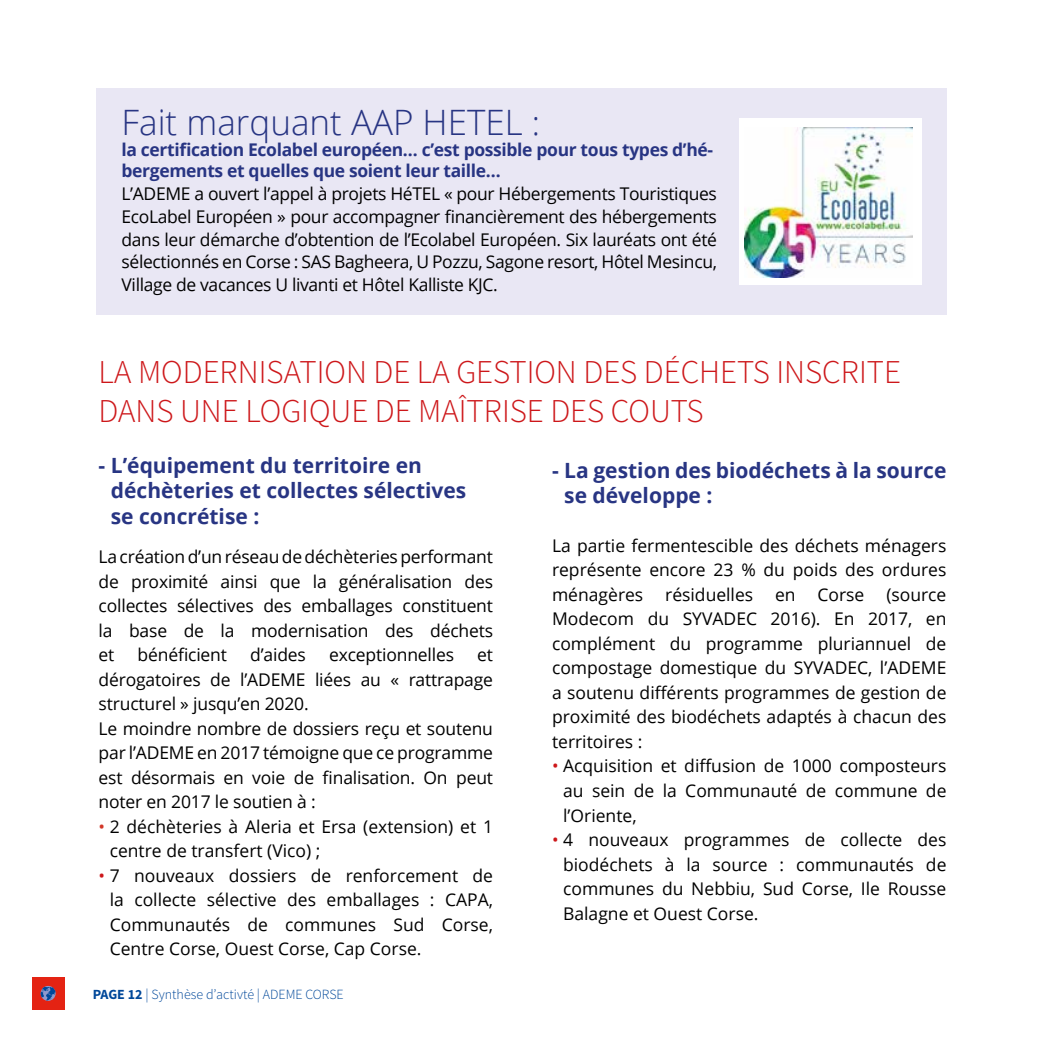
<style>
.page{position:relative;width:1042px;height:1042px;background:#fff}
.page>*{position:absolute;margin:0;border:0;box-sizing:border-box;transform-origin:0 0}
.t1{font:300 35px "Open Sans";color:#283583}
.t2{font:300 33.25px/38.5px "Source Sans Pro";color:#cd171a}
.t3{font:700 21px/25.2px "Open Sans";color:#283583}
.t4{font:17.5px/24.5px "Open Sans";letter-spacing:-.01em;color:#000;text-align:justify}
.t5{font:700 17.5px/21px "Open Sans";letter-spacing:-.02em;color:#283583}
.t6{font:300 14px "Source Sans Pro";color:#00489a}
.s1{color:#cd171a}
.s2{color:#d23627}
.s3{font-weight:700}
</style>
<div class="page">
<div style="left:32px;top:977px;width:32px;height:33px;background:#e42313"></div>
<svg style="left:41px;top:986px;width:15px;height:15px"></svg>
<div style="left:95px;top:88px;width:851px;height:227px;background:#e9e7f4"></div>
<div style="left:739px;top:118px;width:182px;height:167px;background:#fff"></div>
<img style="left:745px;top:127px;width:167px;height:151px">
<h1 class="t1" style="left:122px;top:99px;width:420px">Fait marquant AAP HETEL :</h1>
<p class="t5" style="left:122px;top:139px;width:593px">la certification Ecolabel européen… c’est possible pour tous types d’hé&shy;bergements et quelles que soient leur taille…</p>
<p class="t4" style="left:122px;top:182px;width:597px;line-height:22.8px">L’ADEME a ouvert l’appel à projets HéTEL « pour Hébergements Touristiques EcoLabel Européen » pour accompagner financièrement des hébergements dans leur démarche d’obtention de l’Ecolabel Européen. Six lauréats ont été sélectionnés en Corse : SAS Bagheera, U Pozzu, Sagone resort, Hôtel Mesincu, Village de vacances U livanti et Hôtel Kalliste KJC.</p>
<h2 class="t2" style="left:99px;top:353px;width:804px">LA MODERNISATION DE LA GESTION DES DÉCHETS INSCRITE<br>DANS UNE LOGIQUE DE MAÎTRISE DES COUTS</h2>
<p class="t3" style="left:564px;top:458px;width:384px;line-height:24.5px;text-indent:-12px">- La gestion des biodéchets à la source se développe :</p>
<p class="t4" style="left:552px;top:533px;width:396px">La partie fermentescible des déchets ménagers représente encore 23 % du poids des ordures ménagères résiduelles en Corse (source Modecom du SYVADEC 2016). En 2017, en complément du programme pluriannuel de compostage domestique du SYVADEC, l’ADEME a soutenu différents programmes de gestion de proximité des biodéchets adaptés à chacun des territoires :</p>
<p class="t4" style="left:563px;top:753px;width:385px;text-indent:-11px"><span class="s1">•</span> Acquisition et diffusion de 1000 composteurs au sein de la Communauté de commune de l’Oriente,</p>
<p class="t4" style="left:563px;top:827px;width:385px;text-indent:-11px"><span class="s1">•</span> 4 nouveaux programmes de collecte des biodéchets à la source : communautés de communes du Nebbiu, Sud Corse, Ile Rousse Balagne et Ouest Corse.</p>
<p class="t3" style="left:111px;top:452px;width:357px;text-indent:-12px">- L’équipement du territoire en déchèteries et collectes sélectives se concrétise :</p>
<p class="t4" style="left:99px;top:544px;width:396px">La création d’un réseau de déchèteries performant de proximité ainsi que la généralisation des collectes sélectives des emballages constituent la base de la modernisation des déchets et</p>
<p class="t4" style="left:138px;top:642px;width:91px">bénéficient</p>
<p class="t4" style="left:250px;top:642px;width:57px">d’aides</p>
<p class="t4" style="left:329px;top:642px;width:126px">exceptionnelles</p>
<p class="t4" style="left:99px;top:642px;width:396px;text-align:left;text-indent:379px">et dérogatoires de l’ADEME liées au « rattrapage structurel » jusqu’en 2020.<br>Le moindre nombre de dossiers reçu et soutenu par l’ADEME en 2017 témoigne que ce programme est désormais en voie de finalisation. On peut noter en 2017 le soutien à :</p>
<p class="t4" style="left:110px;top:813px;width:385px;text-indent:-11px"><span class="s2">•</span> 2 déchèteries à Aleria et Ersa (extension) et 1 centre de transfert (Vico) ;</p>
<p class="t4" style="left:110px;top:862px;width:385px;text-indent:-11px"><span class="s1">•</span> 7 nouveaux dossiers de renforcement de la collecte sélective des emballages : CAPA, Communautés de communes Sud Corse, Centre Corse, Ouest Corse, Cap Corse.</p>
<p class="t6" style="left:93px;top:985px;width:252px"><span class="s3">PAGE 12</span> | Synthèse d’activté | ADEME CORSE</p>
</div>
